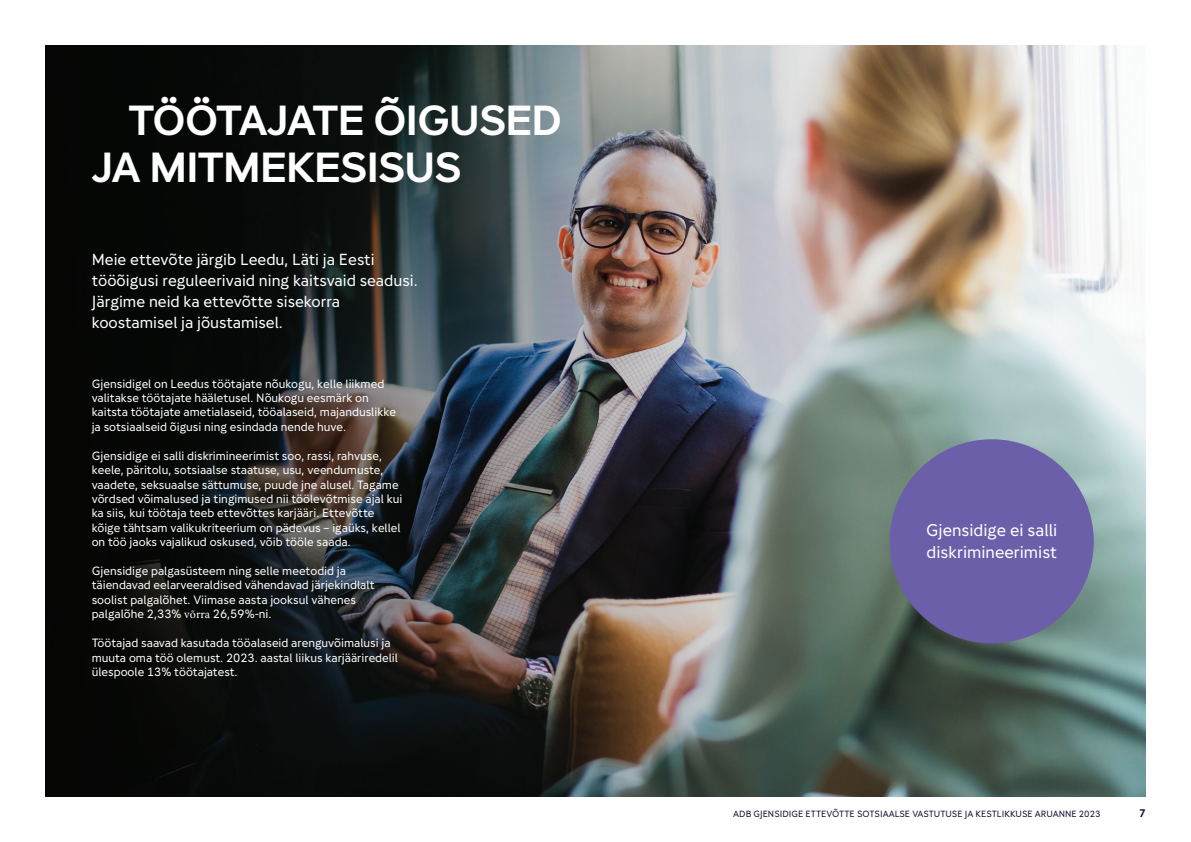
<style>
.page{position:relative;width:1191px;height:842px;background:#fff}
.page>*{position:absolute;margin:0;border:0;box-sizing:border-box;transform-origin:0 0}
.t1{font:42px/46.2px "Gjensidige Display";color:#fff}
.t2{font:17px/22.1px "Gjensidige Type";color:#fff}
.t3{font:16px/21px "Gjensidige Type";color:#fff}
.t4{font:12px/14.4px "Gjensidige Type";color:#fff}
.t5{font:700 11px "Gjensidige Type";color:#0d0f31}
.t6{font:9px "Gjensidige Type";color:#0d0f31}
.s1{font-family:"Minion Pro"}
</style>
<div class="page">
<img style="left:45px;top:45px;width:1100px;height:752px">
<div style="left:889px;top:439px;width:204px;height:204px;background:#6b5fa9;border-radius:50%"></div>
<h1 class="t1" style="left:92px;top:97px;width:471px;text-indent:37px">TÖÖTAJATE ÕIGUSED<br>JA MITMEKESISUS</h1>
<h3 class="t3" style="left:92px;top:248px;width:327px">Meie ettevõte järgib Leedu, Läti ja Eesti tööõigusi reguleerivaid ning kaitsvaid seadusi.<br>Järgime neid ka ettevõtte sisekorra koostamisel ja jõustamisel.</h3>
<p class="t4" style="left:92px;top:376px;width:306px">Gjensidigel on Leedus töötajate nõukogu, kelle liikmed valitakse töötajate hääletusel. Nõukogu eesmärk on kaitsta töötajate ametialaseid, tööalaseid, majanduslikke ja sotsiaalseid õigusi ning esindada nende huve.</p>
<p class="t4" style="left:92px;top:448px;width:312px">Gjensidige ei salli diskrimineerimist soo, rassi, rahvuse, keele, päritolu, sotsiaalse staatuse, usu, veendumuste, vaadete, seksuaalse sättumuse, puude jne alusel. Tagame võrdsed võimalused ja tingimused nii töölevõtmise ajal kui ka siis, kui töötaja teeb ettevõttes karjääri. Ettevõtte kõige tähtsam valikukriteerium on pädevus – igaüks, kellel on töö jaoks vajalikud oskused, võib tööle saada.</p>
<p class="t4" style="left:92px;top:563px;width:284px">Gjensidige palgasüsteem ning selle meetodid ja täiendavad eelarveeraldised vähendavad järjekindlalt soolist palgalõhet. Viimase aasta jooksul vähenes palgalõhe 2,33% <span class="s1">võrra</span> 26,59%-ni.</p>
<p class="t4" style="left:92px;top:636px;width:308px">Töötajad saavad kasutada tööalaseid arenguvõimalusi ja muuta oma töö olemust. 2023. aastal liikus karjääriredelil ülespoole 13% töötajatest.</p>
<h2 class="t2" style="left:926px;top:519px;width:133px">Gjensidige ei salli diskrimineerimist</h2>
<p class="t6" style="left:733px;top:808px;width:369px">ADB GJENSIDIGE ETTEVÕTTE SOTSIAALSE VASTUTUSE JA KESTLIKKUSE ARUANNE 2023</p>
<p class="t5" style="left:1139px;top:806px;width:8px">7</p>
</div>
